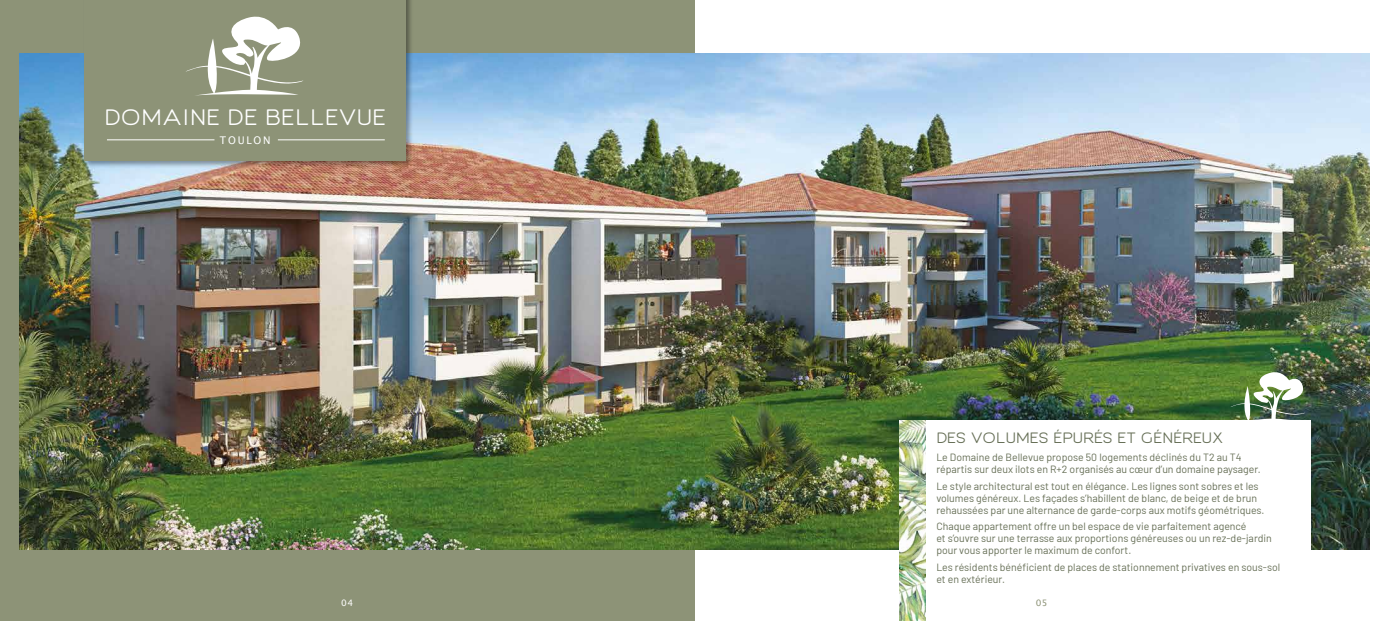
<style>
.page{position:relative;width:1389px;height:621px;background:#fff}
.page>*{position:absolute;margin:0;border:0;box-sizing:border-box;transform-origin:0 0}
.t1{font:20.82px "Giorgio";letter-spacing:.06em;color:#fff;scale:1.06 1}
.t2{font:14px "Giorgio";letter-spacing:.04em;color:#666f56;scale:1.06 1}
.t3{font:10.59px "Lucida Grande";letter-spacing:.18em;color:#fff;scale:.95 1}
.t4{font:10.5px/11.8px "Barlow";color:#666f56}
.t5{font:8.92px "Lucida Grande";color:#fff}
.t6{font:8.92px "Lucida Grande";color:#8d9377}
</style>
<div class="page">
<div style="left:0;top:0;width:694px;height:620px;background:#8d9377"></div>
<img style="left:20px;top:54px;width:1349px;height:495px">
<div style="left:925px;top:420px;width:386px;height:197px;background:#fff"></div>
<img style="left:1230px;top:369px;width:77px;height:51px">
<img style="left:899px;top:420px;width:27px;height:200px">
<div style="left:83px;top:0;width:331px;height:168px;background:#000;opacity:.39"></div>
<div style="left:84px;top:0;width:322px;height:160px;background:#8d9377"></div>
<svg style="left:186px;top:16px;width:117px;height:79px"></svg>
<hr style="left:107px;top:139px;width:107px;height:1px;background:#fff">
<hr style="left:278px;top:139px;width:107px;height:1px;background:#fff">
<h1 class="t1" style="left:105px;top:105px;width:266px">DOMAINE DE BELLEVUE</h1>
<p class="t3" style="left:220px;top:134px;width:55px">TOULON</p>
<h2 class="t2" style="left:936px;top:428px;width:272px">DES VOLUMES ÉPURÉS ET GÉNÉREUX</h2>
<p class="t4" style="left:936px;top:450px;width:326px">Le Domaine de Bellevue propose 50 logements déclinés du T2 au T4 répartis sur deux ilots en R+2 organisés au cœur d’un domaine paysager.</p>
<p class="t4" style="left:936px;top:479px;width:330px">Le style architectural est tout en élégance. Les lignes sont sobres et les volumes généreux. Les façades s’habillent de blanc, de beige et de brun rehaussées par une alternance de garde-corps aux motifs géométriques.</p>
<p class="t4" style="left:936px;top:519px;width:337px">Chaque appartement offre un bel espace de vie parfaitement agencé<br>et s’ouvre sur une terrasse aux proportions généreuses ou un rez-de-jardin pour vous apporter le maximum de confort.</p>
<p class="t4" style="left:936px;top:560px;width:345px">Les résidents bénéficient de places de stationnement privatives en sous-sol et en extérieur.</p>
<p class="t5" style="left:341px;top:596px;width:13px">04</p>
<p class="t6" style="left:1036px;top:596px;width:13px">05</p>
</div>
